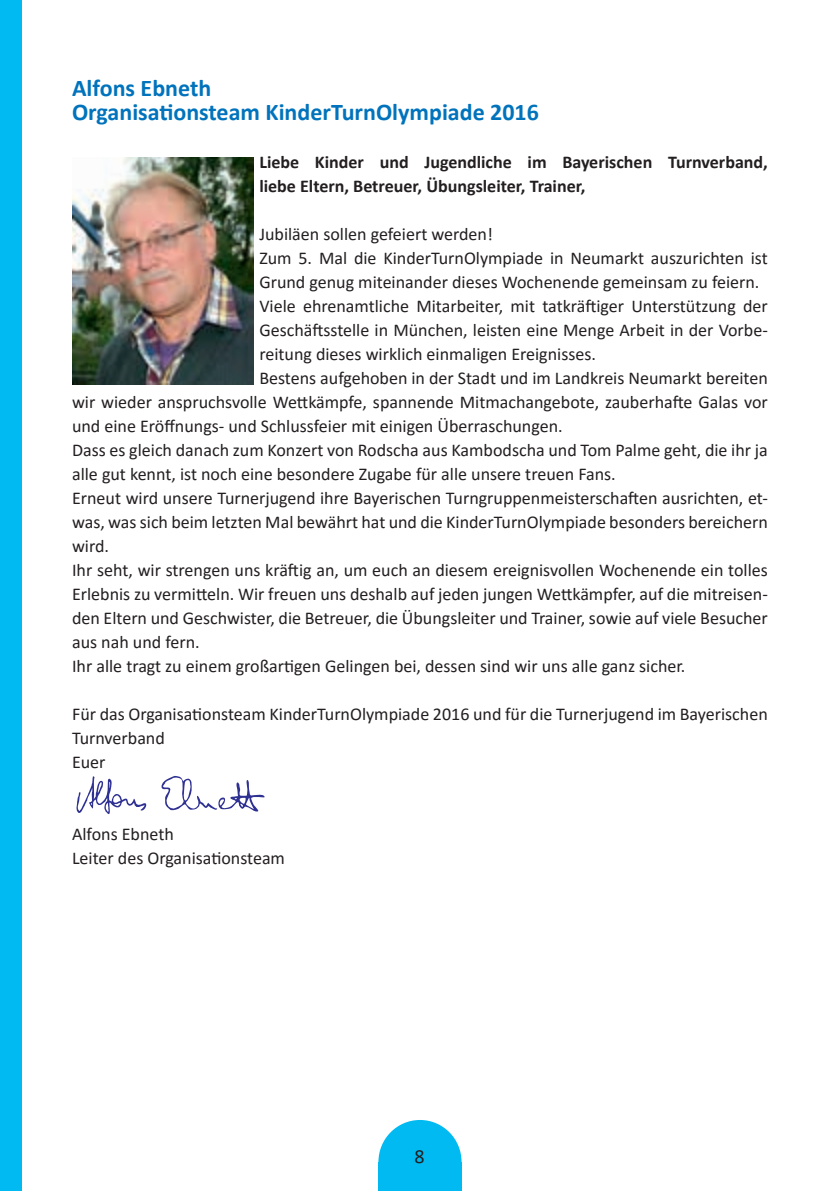
<style>
.page{position:relative;width:840px;height:1191px;background:#fff}
.page>*{position:absolute;margin:0;border:0;box-sizing:border-box;transform-origin:0 0}
.Sub-Überschrift{font:700 24px "Calibri";color:#0073bc}
.t1{font:20px "Calibri";color:#231f20}
.Grußworte{font:18px/24px "Calibri";color:#231f20;text-align:justify}
.Grußworte-2{font:700 18px/24px "Calibri";color:#231f20}
</style>
<div class="page">
<svg style="left:378px;top:1120px;width:83px;height:71px;background:#20c2f2"></svg>
<div style="left:0;top:0;width:22px;height:1191px;background:#00baf1"></div>
<svg style="left:76px;top:776px;width:71px;height:38px"></svg>
<svg style="left:161px;top:776px;width:104px;height:36px"></svg>
<img style="left:72px;top:157px;width:181px;height:227px">
<p class="Sub-Überschrift" style="left:72px;top:71px;width:141px">Alfons Ebneth</p>
<p class="Sub-Überschrift" style="left:72px;top:95px;width:468px">Organisationsteam KinderTurnOlympiade 2016</p>
<p class="Grußworte-2" style="left:259px;top:149px;width:509px">Liebe Kinder und Jugendliche im Bayerischen Turnverband, liebe Eltern, Betreuer, Übungsleiter, Trainer,</p>
<p class="Grußworte" style="left:259px;top:222px;width:235px">Jubiläen sollen gefeiert werden!</p>
<p class="Grußworte" style="left:259px;top:246px;width:509px">Zum 5. Mal die KinderTurnOlympiade in Neumarkt auszurichten ist<br>Grund genug miteinander dieses Wochenende gemeinsam zu feiern.</p>
<p class="Grußworte" style="left:259px;top:294px;width:509px">Viele ehrenamtliche Mitarbeiter, mit tatkräftiger Unterstützung der Geschäftsstelle in München, leisten eine Menge Arbeit in der Vorbe&shy;reitung dieses wirklich einmaligen Ereignisses.</p>
<p class="Grußworte" style="left:72px;top:365px;width:697px;text-indent:187px">Bestens aufgehoben in der Stadt und im Landkreis Neumarkt bereiten wir wieder anspruchsvolle Wettkämpfe, spannende Mitmachangebote, zauberhafte Galas vor und eine Eröffnungs- und Schlussfeier mit einigen Überraschungen.</p>
<p class="Grußworte" style="left:72px;top:437px;width:696px">Dass es gleich danach zum Konzert von Rodscha aus Kambodscha und Tom Palme geht, die ihr ja alle gut kennt, ist noch eine besondere Zugabe für alle unsere treuen Fans.</p>
<p class="Grußworte" style="left:72px;top:485px;width:697px">Erneut wird unsere Turnerjugend ihre Bayerischen Turngruppenmeisterschaften ausrichten, et&shy;was, was sich beim letzten Mal bewährt hat und die KinderTurnOlympiade besonders bereichern wird.</p>
<p class="Grußworte" style="left:72px;top:557px;width:697px">Ihr seht, wir strengen uns kräftig an, um euch an diesem ereignisvollen Wochenende ein tolles Erlebnis zu vermitteln. Wir freuen uns deshalb auf jeden jungen Wettkämpfer, auf die mitreisen&shy;den Eltern und Geschwister, die Betreuer, die Übungsleiter und Trainer, sowie auf viele Besucher aus nah und fern.</p>
<p class="Grußworte" style="left:72px;top:653px;width:614px">Ihr alle tragt zu einem großartigen Gelingen bei, dessen sind wir uns alle ganz sicher.</p>
<p class="Grußworte" style="left:72px;top:701px;width:696px">Für das Organisationsteam KinderTurnOlympiade 2016 und für die Turnerjugend im Bayerischen<br>Turnverband</p>
<p class="Grußworte" style="left:72px;top:749px;width:35px">Euer</p>
<p class="Grußworte" style="left:72px;top:822px;width:103px">Alfons Ebneth</p>
<p class="Grußworte" style="left:72px;top:846px;width:214px">Leiter des Organisationsteam</p>
<p class="t1" style="left:414px;top:1142px;width:12px">8</p>
</div>
